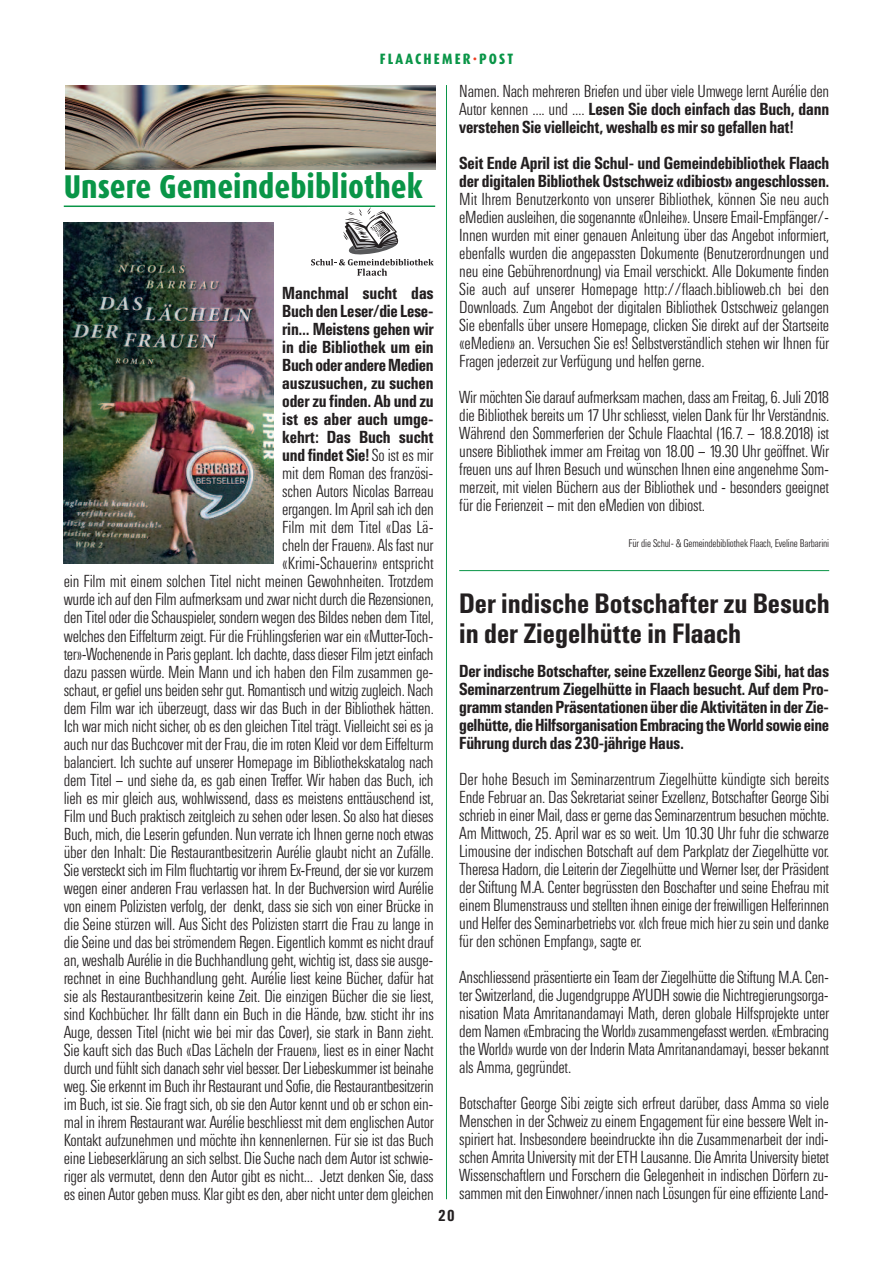
<style>
.page{position:relative;width:893px;height:1263px;background:#fff}
.page>*{position:absolute;margin:0;border:0;box-sizing:border-box;transform-origin:0 0}
.t1{font:800 33px "Dax Condensed";color:#099547}
.t2{font:26.55px/29.7px "Univers SB Med Con";color:#231f20}
.t3{font:16.5px/18px "Univers SB Lig Con";letter-spacing:-.015em;color:#231f20;text-align:justify}
.t4{font:16.5px/18px "Univers SB Med Con";letter-spacing:-.015em;color:#231f20;text-align:justify}
.t5{font:800 15px "Dax Condensed";letter-spacing:.15em;color:#099547}
.t6{font:15px "Univers SB Med Con";color:#231f20}
.t7{font:10.5px "Univers SB Lig Con";letter-spacing:-.015em;color:#231f20}
.s1{color:#ef3e22}
.s2{font-family:"Univers SB Lig Con"}
</style>
<div class="page">
<hr style="left:446px;top:85px;width:1px;height:1114px;background:#099547">
<img style="left:65px;top:85px;width:370px;height:84px">
<hr style="left:64px;top:205px;width:371px;height:2px;background:#099547">
<svg style="left:311px;top:207px;width:123px;height:69px"></svg>
<div style="left:64px;top:222px;width:211px;height:348px;background:linear-gradient(to right,#fff,#fff)"></div>
<img style="left:64px;top:222px;width:209px;height:341px">
<hr style="left:459px;top:570px;width:370px;height:1px;background:#099547">
<p class="t5" style="left:380px;top:52px;width:135px">FLAACHEMER<span class="s1">·</span>POST</p>
<h1 class="t1" style="left:64px;top:172px;width:361px">Unsere Gemeindebibliothek</h1>
<p class="t4" style="left:282px;top:285px;width:153px">Manchmal sucht das Buch den Leser/die Lese&shy;rin… Meistens gehen wir in die Bibliothek um ein Buch oder andereMedien auszusuchen, zu suchen oder zu finden. Ab und zu ist es aber auch umge&shy;kehrt: Das Buch sucht und findet Sie! <span class="s2">So ist es mir</span></p>
<p class="t3" style="left:64px;top:465px;width:372px;text-align:right">mit dem Roman des französi-<br>schen Autors Nicolas Barreau<br>ergangen. Im April sah ich den<br>Film mit dem Titel «Das Lä-<br>cheln der Frauen». Als fast nur<br>«Krimi-Schauerin» entspricht<br>ein Film mit einem solchen Titel nicht meinen Gewohnheiten. Trotzdem wurde ich auf den Film aufmerksam und zwar nicht durch die Rezensionen, den Titel oder die Schauspieler, sondern wegen des Bildes neben dem Titel, welches den Eiffelturm zeigt. Für die Frühlingsferien war ein «Mutter-Toch&shy;ter»-Wochenende in Paris geplant. Ich dachte, dass dieser Film jetzt einfach dazu passen würde. Mein Mann und ich haben den Film zusammen ge&shy;schaut, er gefiel uns beiden sehr gut. Romantisch und witzig zugleich. Nach dem Film war ich überzeugt, dass wir das Buch in der Bibliothek hätten.<br>Ich war mich nicht sicher, ob es den gleichen Titel trägt. Vielleicht sei es ja auch nur das Buchcover mit der Frau, die im roten Kleid vor dem Eiffelturm balanciert. Ich suchte auf unserer Homepage im Bibliothekskatalog nach dem Titel – und siehe da, es gab einen Treffer. Wir haben das Buch, ich lieh es mir gleich aus, wohlwissend, dass es meistens enttäuschend ist, Film und Buch praktisch zeitgleich zu sehen oder lesen. So also hat dieses Buch, mich, die Leserin gefunden. Nun verrate ich Ihnen gerne noch etwas über den Inhalt: Die Restaurantbesitzerin Aurélie glaubt nicht an Zufälle.<br>Sie versteckt sich im Film fluchtartig vor ihrem Ex-Freund, der sie vor kurzem wegen einer anderen Frau verlassen hat. In der Buchversion wird Aurélie von einem Polizisten verfolg, der denkt, dass sie sich von einer Brücke in die Seine stürzen will. Aus Sicht des Polizisten starrt die Frau zu lange in die Seine und das bei strömendem Regen. Eigentlich kommt es nicht drauf an, weshalb Aurélie in die Buchhandlung geht, wichtig ist, dass sie ausge&shy;rechnet in eine Buchhandlung geht. Aurélie liest keine Bücher, dafür hat sie als Restaurantbesitzerin keine Zeit. Die einzigen Bücher die sie liest, sind Kochbücher. Ihr fällt dann ein Buch in die Hände, bzw. sticht ihr ins Auge, dessen Titel (nicht wie bei mir das Cover), sie stark in Bann zieht.<br>Sie kauft sich das Buch «Das Lächeln der Frauen», liest es in einer Nacht durch und fühlt sich danach sehr viel besser. Der Liebeskummer ist beinahe weg. Sie erkennt im Buch ihr Restaurant und Sofie, die Restaurantbesitzerin im Buch, ist sie. Sie fragt sich, ob sie den Autor kennt und ob er schon ein&shy;mal in ihrem Restaurant war. Aurélie beschliesst mit dem englischen Autor Kontakt aufzunehmen und möchte ihn kennenlernen. Für sie ist das Buch eine Liebeserklärung an sich selbst. Die Suche nach dem Autor ist schwie&shy;riger als vermutet, denn den Autor gibt es nicht… Jetzt denken Sie, dass es einen Autor geben muss. Klar gibt es den, aber nicht unter dem gleichen</p>
<p class="t3" style="left:459px;top:82px;width:371px">Namen. Nach mehreren Briefen und über viele Umwege lernt Aurélie den</p>
<p class="t4" style="left:459px;top:100px;width:371px"><span class="s2">Autor kennen …. und ….</span> Lesen Sie doch einfach das Buch, dann verstehen Sie vielleicht, weshalb es mir so gefallen hat!</p>
<p class="t4" style="left:459px;top:154px;width:371px">Seit Ende April ist die Schul- und Gemeindebibliothek Flaach der digitalen Bibliothek Ostschweiz «dibiost» angeschlossen.</p>
<p class="t3" style="left:459px;top:190px;width:371px">Mit Ihrem Benutzerkonto von unserer Bibliothek, können Sie neu auch eMedien ausleihen, die sogenannte «Onleihe». Unsere Email-Empfänger/- Innen wurden mit einer genauen Anleitung über das Angebot informiert, ebenfalls wurden die angepassten Dokumente (Benutzerordnungen und neu eine Gebührenordnung) via Email verschickt. Alle Dokumente finden Sie auch auf unserer Homepage http://flaach.biblioweb.ch bei den Downloads. Zum Angebot der digitalen Bibliothek Ostschweiz gelangen Sie ebenfalls über unsere Homepage, clicken Sie direkt auf der Startseite «eMedien» an. Versuchen Sie es! Selbstverständlich stehen wir Ihnen für Fragen jederzeit zur Verfügung und helfen gerne.</p>
<p class="t3" style="left:459px;top:388px;width:371px">Wir möchten Sie darauf aufmerksam machen, dass am Freitag, 6. Juli 2018 die Bibliothek bereits um 17 Uhr schliesst, vielen Dank für Ihr Verständnis.<br>Während den Sommerferien der Schule Flaachtal (16.7. – 18.8.2018) ist unsere Bibliothek immer am Freitag von 18.00 – 19.30 Uhr geöffnet. Wir freuen uns auf Ihren Besuch und wünschen Ihnen eine angenehme Som&shy;merzeit, mit vielen Büchern aus der Bibliothek und - besonders geeignet für die Ferienzeit – mit den eMedien von dibiost.</p>
<p class="t7" style="left:629px;top:537px;width:202px">Für die Schul- &amp; Gemeindebibliothek Flaach, Eveline Barbarini</p>
<h2 class="t2" style="left:459px;top:589px;width:372px">Der indische Botschafter zu Besuch in der Ziegelhütte in Flaach</h2>
<p class="t4" style="left:459px;top:662px;width:371px">Der indische Botschafter, seine Exzellenz George Sibi, hat das Seminarzentrum Ziegelhütte in Flaach besucht. Auf dem Pro&shy;grammstandenPräsentationen über dieAktivitäten in der Zie&shy;gelhütte, dieHilfsorganisation Embracing theWorld sowie eine Führung durch das 230-jährige Haus.</p>
<p class="t3" style="left:459px;top:770px;width:371px">Der hohe Besuch im Seminarzentrum Ziegelhütte kündigte sich bereits Ende Februar an. Das Sekretariat seiner Exzellenz, Botschafter George Sibi schrieb in einer Mail, dass er gerne das Seminarzentrum besuchen möchte.<br>Am Mittwoch, 25. April war es so weit. Um 10.30 Uhr fuhr die schwarze Limousine der indischen Botschaft auf dem Parkplatz der Ziegelhütte vor.<br>Theresa Hadorn, die Leiterin der Ziegelhütte und Werner Iser, der Präsident der Stiftung M.A. Center begrüssten den Boschafter und seine Ehefrau mit einem Blumenstrauss und stellten ihnen einige der freiwilligen Helferinnen und Helfer des Seminarbetriebs vor. «Ich freue mich hier zu sein und danke für den schönen Empfang», sagte er.</p>
<p class="t3" style="left:459px;top:968px;width:371px">Anschliessend präsentierte ein Team der Ziegelhütte die Stiftung M.A. Cen&shy;ter Switzerland, die Jugendgruppe AYUDH sowie die Nichtregierungsorga&shy;nisation Mata Amritanandamayi Math, deren globale Hilfsprojekte unter dem Namen «Embracing the World» zusammengefasst werden. «Embracing the World» wurde von der Inderin Mata Amritanandamayi, besser bekannt als Amma, gegründet.</p>
<p class="t3" style="left:459px;top:1094px;width:371px">Botschafter George Sibi zeigte sich erfreut darüber, dass Amma so viele Menschen in der Schweiz zu einem Engagement für eine bessere Welt in&shy;spiriert hat. Insbesondere beeindruckte ihn die Zusammenarbeit der indi&shy;schen Amrita University mit der ETH Lausanne. Die Amrita University bietet Wissenschaftlern und Forschern die Gelegenheit in indischen Dörfern zu&shy;sammen mit den Einwohner/innen nach Lösungen für eine effiziente Land-</p>
<p class="t6" style="left:438px;top:1206px;width:18px">20</p>
</div>
